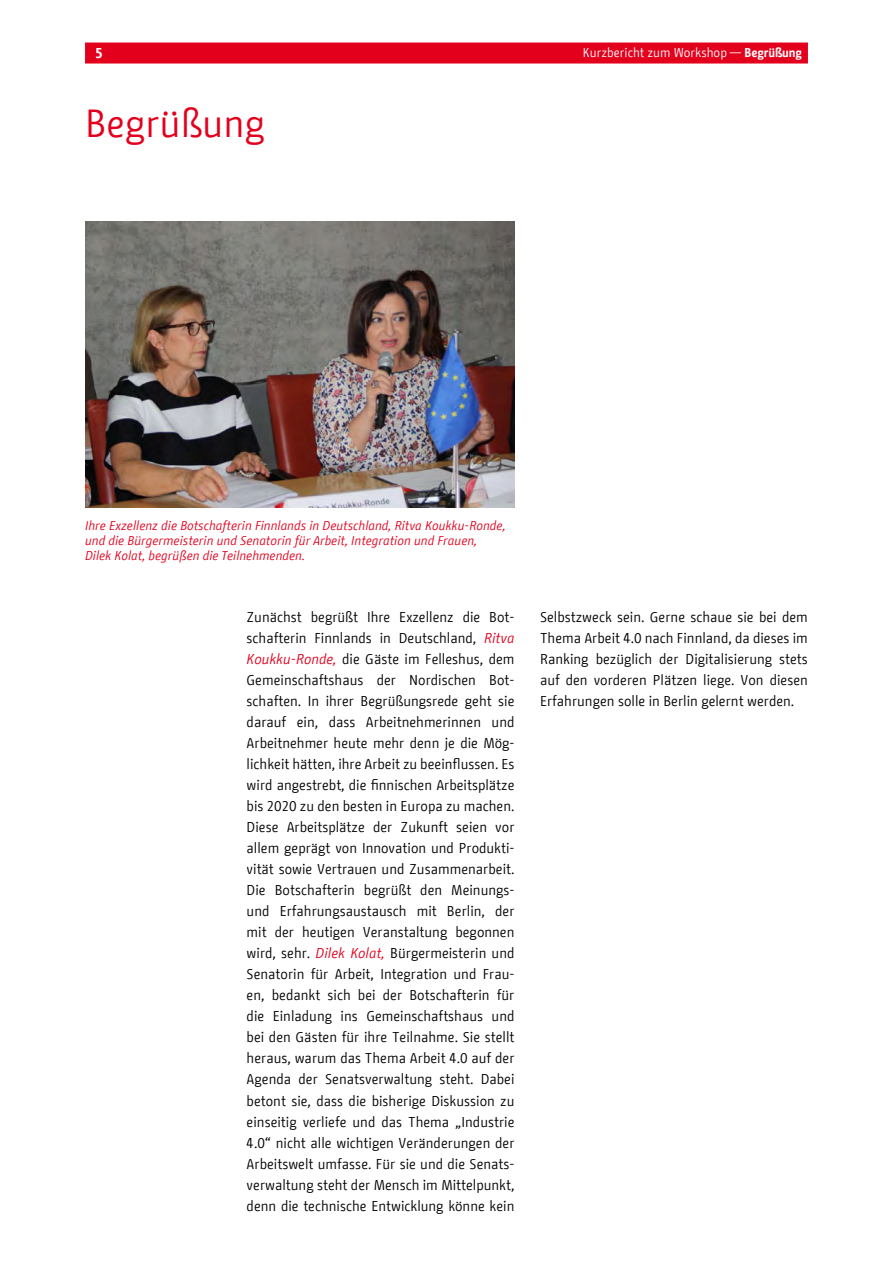
<style>
.page{position:relative;width:893px;height:1263px;background:#fff}
.page>*{position:absolute;margin:0;border:0;box-sizing:border-box;transform-origin:0 0}
.t1{font:39px "BMF Change";color:#e3001d}
.t2{font:14.25px/21px "BMF Change";color:#000;text-align:justify}
.t3{font:700 14.25px "BMF Change";color:#fff}
.t4{font:italic 12.75px/15px "BMF Change";color:#e3001d}
.t5{font:12.75px "BMF Change";color:#fff}
.s1{font-weight:700}
.s2{font-style:italic;color:#e3001d}
</style>
<div class="page">
<div style="left:96px;top:43px;width:701px;height:21px;background:#e3001d"></div>
<img style="left:85px;top:221px;width:429px;height:286px">
<p class="t3" style="left:95px;top:43px;width:9px">5</p>
<h1 class="t1" style="left:85px;top:96px;width:181px">Begrüßung</h1>
<p class="t5" style="left:583px;top:44px;width:220px">Kurzbericht zum Workshop — <span class="s1">Begrüßung</span></p>
<p class="t4" style="left:85px;top:518px;width:422px">Ihre Exzellenz die Botschafterin Finnlands in Deutschland, Ritva Koukku-Ronde, und die Bürgermeisterin und Senatorin für Arbeit, Integration und Frauen,<br>Dilek Kolat, begrüßen die Teilnehmenden.</p>
<p class="t2" style="left:247px;top:607px;width:269px">Zunächst begrüßt Ihre Exzellenz die Bot&shy;schafterin Finnlands in Deutschland, <span class="s2">Ritva Koukku-Ronde,</span> die Gäste im Felleshus, dem Gemeinschaftshaus der Nordischen Bot&shy;schaften. In ihrer Begrüßungsrede geht sie darauf ein, dass Arbeitnehmerinnen und Arbeitnehmer heute mehr denn je die Mög&shy;lichkeit hätten, ihre Arbeit zu beeinflussen. Es wird angestrebt, die finnischen Arbeitsplätze bis 2020 zu den besten in Europa zu machen.<br>Diese Arbeitsplätze der Zukunft seien vor allem geprägt von Innovation und Produkti&shy;vität sowie Vertrauen und Zusammenarbeit.<br>Die Botschafterin begrüßt den Meinungs&shy;und Erfahrungsaustausch mit Berlin, der mit der heutigen Veranstaltung begonnen wird, sehr. <span class="s2">Dilek Kolat,</span> Bürgermeisterin und Senatorin für Arbeit, Integration und Frau&shy;en, bedankt sich bei der Botschafterin für die Einladung ins Gemeinschaftshaus und bei den Gästen für ihre Teilnahme. Sie stellt heraus, warum das Thema Arbeit 4.0 auf der Agenda der Senatsverwaltung steht. Dabei betont sie, dass die bisherige Diskussion zu einseitig verliefe und das Thema „Industrie 4.0“ nicht alle wichtigen Veränderungen der Arbeitswelt umfasse. Für sie und die Senats&shy;verwaltung steht der Mensch im Mittelpunkt, denn die technische Entwicklung könne kein</p>
<p class="t2" style="left:540px;top:607px;width:269px">Selbstzweck sein. Gerne schaue sie bei dem Thema Arbeit 4.0 nach Finnland, da dieses im Ranking bezüglich der Digitalisierung stets auf den vorderen Plätzen liege. Von diesen Erfahrungen solle in Berlin gelernt werden.</p>
</div>
